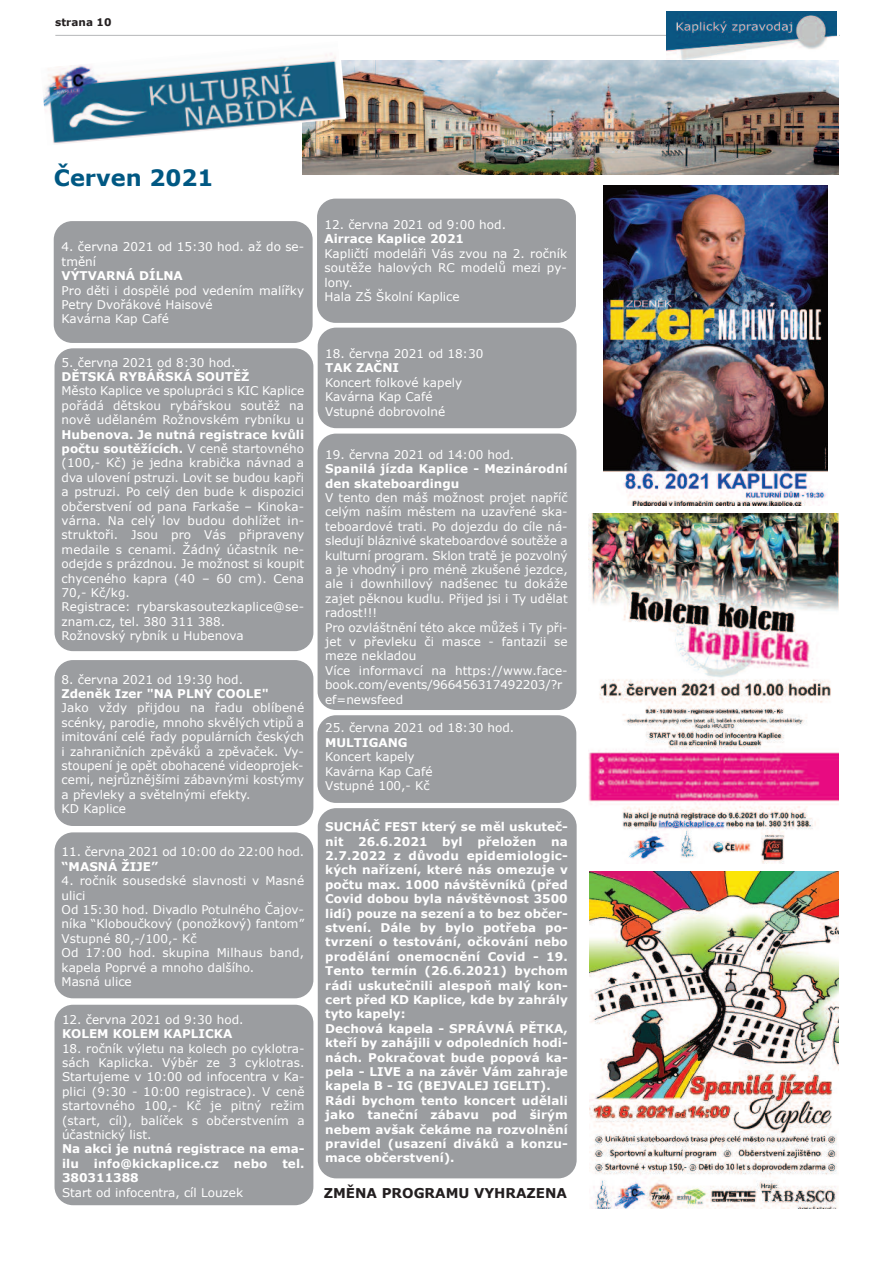
<style>
.page{position:relative;width:893px;height:1263px;background:#fff}
.page>*{position:absolute;margin:0;border:0;box-sizing:border-box;transform-origin:0 0}
.t1{font:700 22.5px "Verdana";color:#005883}
.t2{font:700 13.5px "Verdana";color:#231f20}
.t3{font:12px/14.4px "Verdana";color:#fff}
.t4{font:700 12px/14.4px "Verdana";color:#fff}
.t5{font:700 10.5px "Verdana";color:#231f20}
.s1{font-weight:700}
</style>
<div class="page">
<hr style="left:55px;top:35px;width:785px;height:1px;background:#bfc0c2">
<img style="left:666px;top:11px;width:171px;height:49px">
<img style="left:302px;top:60px;width:536px;height:115px">
<div style="left:317px;top:715px;width:259px;height:88px;background:#9b9da0;border-radius:18px"></div>
<div style="left:318px;top:434px;width:258px;height:276px;background:#9b9da0;border-radius:18px"></div>
<div style="left:55px;top:832px;width:258px;height:166px;background:#9b9da0;border-radius:18px"></div>
<div style="left:55px;top:660px;width:258px;height:166px;background:#9b9da0;border-radius:18px"></div>
<div style="left:55px;top:348px;width:258px;height:303px;background:#9b9da0;border-radius:18px"></div>
<img style="left:43px;top:53px;width:301px;height:92px">
<div style="left:54px;top:221px;width:259px;height:122px;background:#9b9da0;border-radius:18px"></div>
<div style="left:318px;top:328px;width:259px;height:100px;background:#9b9da0;border-radius:18px"></div>
<img style="left:589px;top:513px;width:249px;height:350px">
<img style="left:589px;top:872px;width:250px;height:336px">
<img style="left:604px;top:186px;width:223px;height:319px">
<div style="left:55px;top:1005px;width:258px;height:200px;background:#9b9da0;border-radius:18px"></div>
<div style="left:318px;top:808px;width:259px;height:370px;background:#9b9da0;border-radius:18px"></div>
<div style="left:317px;top:199px;width:259px;height:124px;background:#9b9da0;border-radius:18px"></div>
<p class="t5" style="left:55px;top:16px;width:58px">strana 10</p>
<h1 class="t1" style="left:54px;top:163px;width:161px">Červen 2021</h1>
<p class="t3" style="left:325px;top:217px;width:183px">12. června 2021 od 9:00 hod.</p>
<p class="t4" style="left:325px;top:231px;width:141px">Airrace Kaplice 2021</p>
<p class="t3" style="left:325px;top:246px;width:244px">Kapličtí modeláři Vás zvou na 2. ročník soutěže halových RC modelů mezi py&shy;lony.<br>Hala ZŠ Školní Kaplice</p>
<p class="t3" style="left:62px;top:239px;width:244px">4. června 2021 od 15:30 hod. až do se&shy;tmění</p>
<p class="t4" style="left:62px;top:268px;width:123px">VÝTVARNÁ DÍLNA</p>
<p class="t3" style="left:62px;top:283px;width:244px">Pro děti i dospělé pod vedením malířky<br>Petry Dvořákové Haisové<br>Kavárna Kap Café</p>
<p class="t3" style="left:62px;top:355px;width:175px">5. června 2021 od 8:30 hod.</p>
<p class="t4" style="left:62px;top:369px;width:189px">DĚTSKÁ RYBÁŘSKÁ SOUTĚŽ</p>
<p class="t3" style="left:62px;top:383px;width:244px;text-align:justify">Město Kaplice ve spolupráci s KIC Kaplice pořádá dětskou rybářskou soutěž na nově udělaném Rožnovském rybníku u</p>
<p class="t3" style="left:62px;top:427px;width:244px"><span class="s1">Hubenova. Je nutná registrace kvůli počtu soutěžících.</span> V ceně startovného (100,- Kč) je jedna krabička návnad a dva ulovení pstruzi. Lovit se budou kapři a pstruzi. Po celý den bude k dispozici občerstvení od pana Farkaše – Kinoka&shy;várna. Na celý lov budou dohlížet in&shy;struktoři. Jsou pro Vás připraveny medaile s cenami. Žádný účastník ne&shy;odejde s prázdnou. Je možnost si koupit chyceného kapra (40 – 60 cm). Cena 70,- Kč/kg.<br>Registrace: rybarskasoutezkaplice@se&shy;znam.cz, tel. 380 311 388.<br>Rožnovský rybník u Hubenova</p>
<p class="t3" style="left:62px;top:671px;width:183px">8. června 2021 od 19:30 hod.</p>
<p class="t4" style="left:62px;top:686px;width:209px">Zdeněk Izer "NA PLNÝ COOLE"</p>
<p class="t3" style="left:62px;top:700px;width:244px">Jako vždy přijdou na řadu oblíbené scénky, parodie, mnoho skvělých vtipů a imitování celé řady populárních českých i zahraničních zpěváků a zpěvaček. Vy&shy;stoupení je opět obohacené videoprojek&shy;cemi, nejrůznějšími zábavnými kostýmy a převleky a světelnými efekty.<br>KD Kaplice</p>
<p class="t3" style="left:62px;top:844px;width:244px">11. června 2021 od 10:00 do 22:00 hod.</p>
<p class="t4" style="left:62px;top:859px;width:98px">“MASNÁ ŽIJE”</p>
<p class="t3" style="left:62px;top:873px;width:244px">4. ročník sousedské slavnosti v Masné ulici<br>Od 15:30 hod. Divadlo Potulného Čajov&shy;níka “Kloboučkový (ponožkový) fantom”<br>Vstupné 80,-/100,- Kč<br>Od 17:00 hod. skupina Milhaus band, kapela Poprvé a mnoho dalšího.<br>Masná ulice</p>
<p class="t3" style="left:325px;top:346px;width:160px">18. června 2021 od 18:30</p>
<p class="t4" style="left:325px;top:360px;width:75px">TAK ZAČNI</p>
<p class="t3" style="left:325px;top:375px;width:139px">Koncert folkové kapely<br>Kavárna Kap Café<br>Vstupné dobrovolné</p>
<p class="t3" style="left:325px;top:447px;width:191px">19. června 2021 od 14:00 hod.</p>
<p class="t4" style="left:325px;top:461px;width:244px">Spanilá jízda Kaplice - Mezinárodní den skateboardingu</p>
<p class="t3" style="left:325px;top:490px;width:244px">V tento den máš možnost projet napříč celým naším městem na uzavřené ska&shy;teboardové trati. Po dojezdu do cíle ná&shy;sledují bláznivé skateboardové soutěže a kulturní program. Sklon tratě je pozvolný a je vhodný i pro méně zkušené jezdce, ale i downhillový nadšenec tu dokáže zajet pěknou kudlu. Přijed jsi i Ty udělat radost!!!<br>Pro ozvláštnění této akce můžeš i Ty při&shy;jet v převleku či masce - fantazii se meze nekladou<br>Více informavcí na https://www.face&shy;book.com/events/966456317492203/?r ef=newsfeed</p>
<p class="t3" style="left:325px;top:720px;width:191px">25. června 2021 od 18:30 hod.</p>
<p class="t4" style="left:325px;top:735px;width:84px">MULTIGANG</p>
<p class="t3" style="left:325px;top:749px;width:109px">Koncert kapely<br>Kavárna Kap Café<br>Vstupné 100,- Kč</p>
<p class="t4" style="left:325px;top:819px;width:244px">SUCHÁČ FEST který se měl uskuteč&shy;nit 26.6.2021 byl přeložen na<br>2.7.2022 z důvodu epidemiologic&shy;kých nařízení, které nás omezuje v počtu max. 1000 návštěvníků (před<br>Covid dobou byla návštěvnost 3500 lidí) pouze na sezení a to bez občer&shy;stvení. Dále by bylo potřeba po&shy;tvrzení o testování, očkování nebo prodělání onemocnění Covid - 19.<br>Tento termín (26.6.2021) bychom rádi uskutečnili alespoň malý kon&shy;cert před KD Kaplice, kde by zahrály tyto kapely:<br>Dechová kapela - SPRÁVNÁ PĚTKA, kteří by zahájili v odpoledních hodi&shy;nách. Pokračovat bude popová ka&shy;pela - LIVE a na závěr Vám zahraje kapela B - IG (BEJVALEJ IGELIT).<br>Rádi bychom tento koncert udělali jako taneční zábavu pod širým nebem avšak čekáme na rozvolnění pravidel (usazení diváků a konzu&shy;mace občerstvení).</p>
<p class="t3" style="left:62px;top:1012px;width:183px">12. června 2021 od 9:30 hod.</p>
<p class="t4" style="left:62px;top:1026px;width:172px">KOLEM KOLEM KAPLICKA</p>
<p class="t3" style="left:62px;top:1041px;width:244px;text-align:justify">18. ročník výletu na kolech po cyklotra&shy;sách Kaplicka. Výběr ze 3 cyklotras.<br>Startujeme v 10:00 od infocentra v Ka&shy;plici (9:30 - 10:00 registrace). V ceně startovného 100,- Kč je pitný režim (start, cíl), balíček s občerstvením a účastnický list.</p>
<p class="t4" style="left:62px;top:1141px;width:244px;text-align:justify">Na akci je nutná registrace na ema&shy;ilu info@kickaplice.cz nebo tel.<br>380311388</p>
<p class="t3" style="left:62px;top:1185px;width:183px">Start od infocentra, cíl Louzek</p>
<p class="t2" style="left:324px;top:1184px;width:245px">ZMĚNA PROGRAMU VYHRAZENA</p>
</div>
